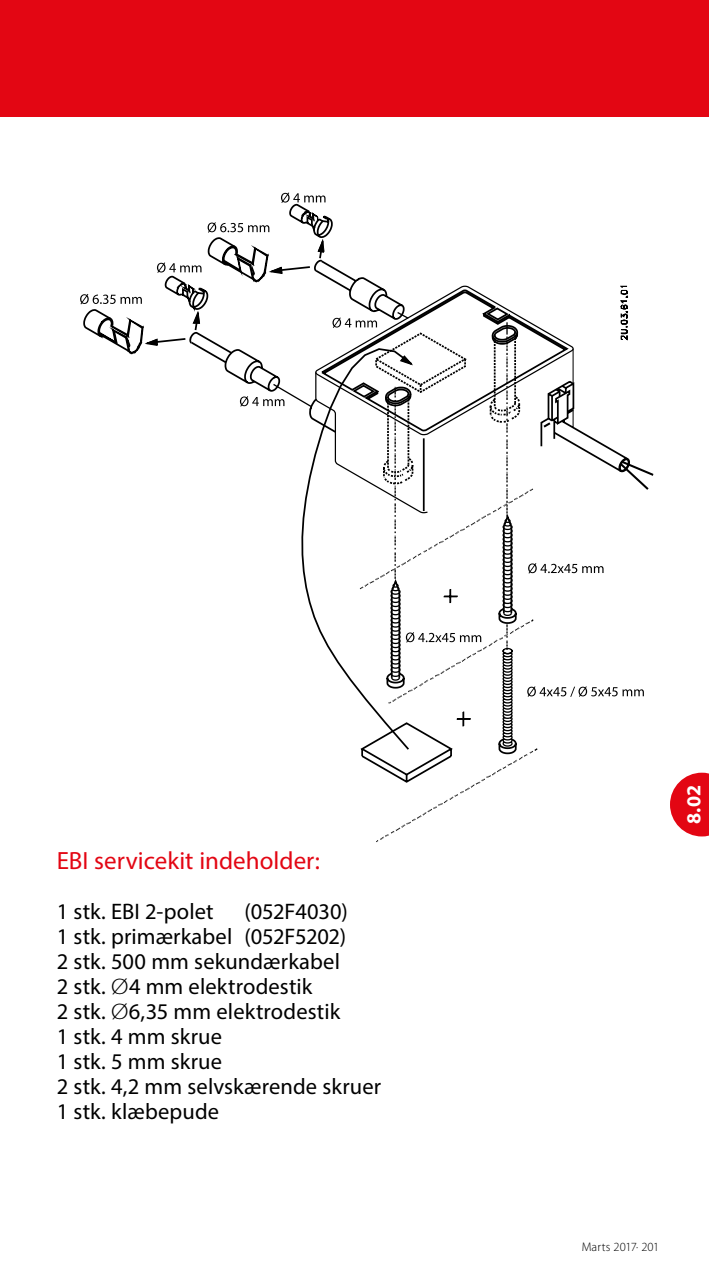
<style>
.page{position:relative;width:709px;height:1276px;background:#fff}
.page>*{position:absolute;margin:0;border:0;box-sizing:border-box;transform-origin:0 0}
.t1{font:25px "Myriad Pro";color:#e30613}
.t2{font:22.5px/25px "Myriad Pro";letter-spacing:.005em;color:#000}
.t3{font:700 20px "Myriad Pro";color:#fff}
.t4{font:300 12.5px "Myriad Pro";color:#000}
.s1{font-weight:300}
</style>
<div class="page">
<svg style="left:670px;top:772px;width:39px;height:64px"></svg>
<svg style="left:80px;top:192px;width:573px;height:650px"></svg>
<div style="left:0;top:0;width:709px;height:116px;background:#e30613"></div>
<p class="t1" style="left:57px;top:845px;width:265px">EBI servicekit indeholder:</p>
<p class="t2" style="left:57px;top:898px;width:158px">1 stk. EBI 2-polet</p>
<p class="t2" style="left:57px;top:898px;width:326px;text-indent:188px">(052F4030)<br>1 stk. primærkabel (052F5202)<br>2 stk. 500 mm sekundærkabel<br>2 stk. <span class="s1">Ø</span>4 mm elektrodestik<br>2 stk. <span class="s1">Ø</span>6,35 mm elektrodestik<br>1 stk. 4 mm skrue<br>1 stk. 5 mm skrue<br>2 stk. 4,2 mm selvskærende skruer<br>1 stk. klæbepude</p>
<p class="t3" style="left:680px;top:824px;width:41px;rotate:-90deg">8.02</p>
<p class="t4" style="left:581px;top:1239px;width:79px">Marts 2017· 201</p>
</div>
